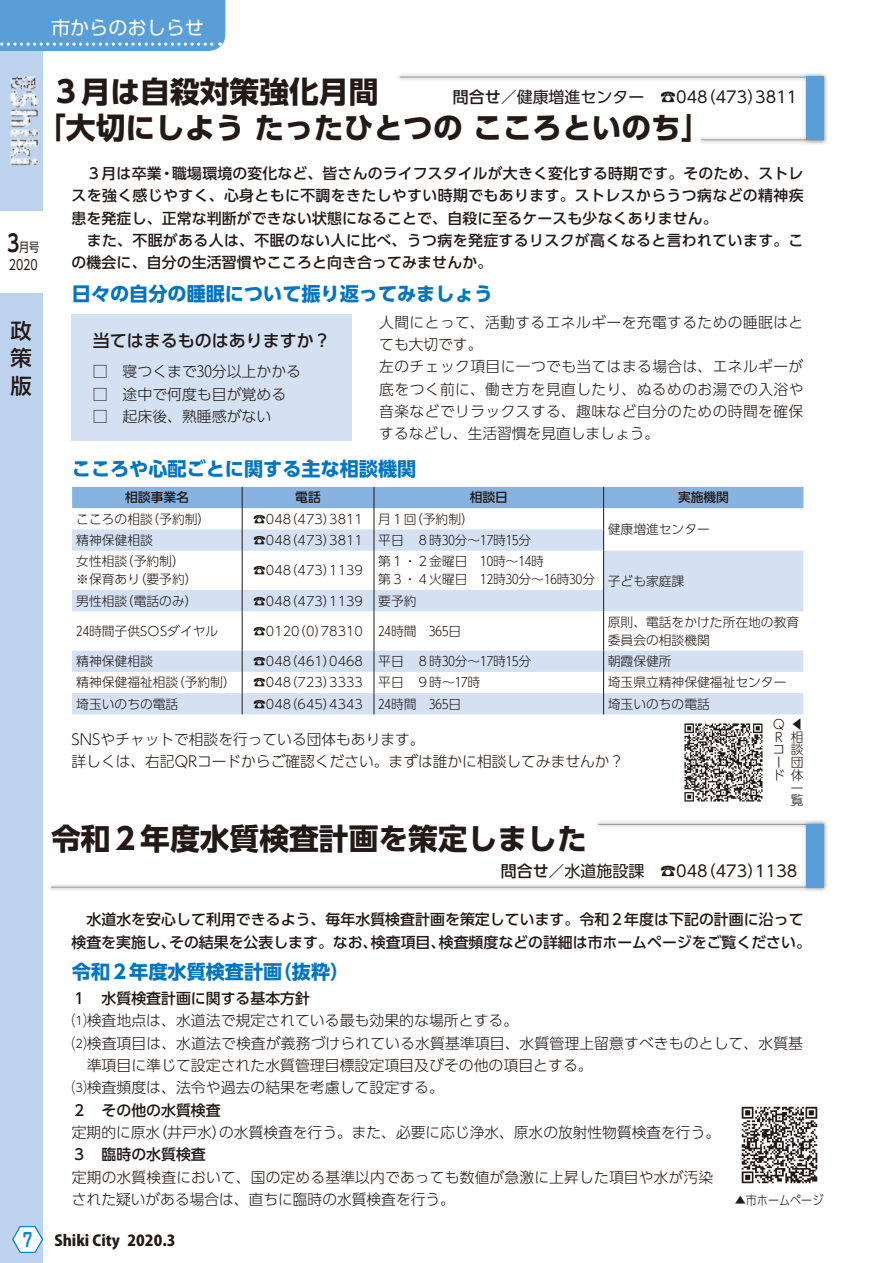
<style>
.page{position:relative;width:893px;height:1263px;background:#fff}
.page>*{position:absolute;margin:0;border:0;box-sizing:border-box;transform-origin:0 0}
.t1{font:700 29.7px/36.2px "UD Shin Go Pro";color:#231916}
.t2{font:700 23.4px "UD Shin Go Pro De";color:#231916;scale:.79 1}
.t3{font:500 21.3px/27.6px "UD Shin Go Pro";color:#231916;text-align:justify}
.t4{font:700 19.2px "UD Shin Go Pro";color:#0075c2}
.t5{font:19.2px "UD Shin Go Pro";color:#fff}
.t6{font:700 19.2px "Jun 501 Pro";color:#008acd;scale:.8 1}
.t7{font:500 16.95px "UD Shin Go Pro";color:#231916}
.t8{font:15.9px "UD Shin Go Pro";color:#231916}
.t9{font:800 15px "Koz Go Pro";color:#231916}
.t10{font:300 14.85px/22.4px "UD Shin Go Pro";color:#231916}
.t11{font:500 14.85px/22.4px "UD Shin Go Pro";letter-spacing:.01em;color:#231916}
.t12{font:300 14.85px/22.4px "UD Shin Go Pro";letter-spacing:.03em;color:#231916}
.t13{font:13.8px "UD Shin Go Pro";color:#231916;scale:.8 1}
.t14{font:300 12.75px/12.8px "UD Shin Go Pro";color:#231916}
.t15{font:500 12.75px "UD Shin Go Pro";color:#231916}
.t16{font:300 12.75px "UD Shin Go Pro";color:#231916;scale:.87 1}
.t17{font:12.75px "UD Shin Go Pro";color:#231916;scale:.79 1}
.s1{font-weight:500}
</style>
<div class="page">
<div style="left:0;top:0;width:43px;height:210px;background:#bcd2ed"></div>
<div style="left:0;top:293px;width:43px;height:32px;background:#bcd2ed"></div>
<div style="left:0;top:321px;width:43px;height:942px;background:#bcd2ed"></div>
<img style="left:9px;top:97px;width:29px;height:69px">
<img style="left:9px;top:76px;width:28px;height:21px">
<svg style="left:12px;top:1226px;width:32px;height:27px"></svg>
<div style="left:0;top:0;width:225px;height:51px;background:#599ed6"></div>
<div style="left:395px;top:72px;width:434px;height:73px;background:#231916;opacity:.3"></div>
<svg style="left:399px;top:76px;width:403px;height:65px"></svg>
<div style="left:802px;top:72px;width:26px;height:73px;background:#231916;opacity:.3"></div>
<div style="left:807px;top:77px;width:17px;height:63px;background:#599ed6"></div>
<svg style="left:72px;top:551px;width:731px;height:163px"></svg>
<hr style="left:603px;top:551px;width:1px;height:39px;background:#231916">
<svg style="left:603px;top:590px;width:1px;height:21px"></svg>
<hr style="left:603px;top:611px;width:1px;height:40px;background:#231916">
<svg style="left:603px;top:651px;width:1px;height:63px"></svg>
<svg style="left:72px;top:487px;width:731px;height:64px"></svg>
<hr style="left:242px;top:551px;width:1px;height:39px;background:#231916">
<hr style="left:374px;top:551px;width:1px;height:39px;background:#231916">
<svg style="left:242px;top:590px;width:1px;height:21px"></svg>
<svg style="left:374px;top:590px;width:1px;height:21px"></svg>
<hr style="left:242px;top:611px;width:1px;height:40px;background:#231916">
<hr style="left:374px;top:611px;width:1px;height:40px;background:#231916">
<svg style="left:242px;top:651px;width:1px;height:63px"></svg>
<svg style="left:374px;top:651px;width:1px;height:63px"></svg>
<div style="left:72px;top:315px;width:280px;height:126px;background:#d3e1f3"></div>
<img style="left:684px;top:723px;width:79px;height:79px">
<div style="left:47px;top:819px;width:782px;height:73px;background:#231916;opacity:.3"></div>
<svg style="left:50px;top:823px;width:752px;height:65px"></svg>
<div style="left:802px;top:819px;width:26px;height:73px;background:#231916;opacity:.3"></div>
<div style="left:807px;top:824px;width:17px;height:64px;background:#599ed6"></div>
<img style="left:741px;top:1106px;width:77px;height:78px">
<h3 class="t5" style="left:51px;top:12px;width:155px">市からのおしらせ</h3>
<h2 class="t2" style="left:4px;top:224px;width:25px">3</h2>
<p class="t13" style="left:9px;top:254px;width:38px">2020</p>
<p class="t17" style="left:19px;top:237px;width:27px">月号</p>
<h3 class="t3" style="left:11px;top:316px;width:22px">政策版</h3>
<h1 class="t1" style="left:36px;top:73px;width:676px;text-indent:15px">３月は自殺対策強化月間<br>「大切にしようたったひとつのこころといのち「</h1>
<p class="t11" style="left:72px;top:162px;width:734px">　３月は卒業・職場環境の変化など、皆さんのライフスタイルが大きく変化する時期です。そのため、ストレスを強く感じやすく、心身ともに不調をきたしやすい時期でもあります。ストレスからうつ病などの精神疾患を発症し、正常な判断ができない状態になることで、自殺に至るケースも少なくありません。<br>　また、不眠がある人は、不眠のない人に比べ、うつ病を発症するリスクが高くなると言われています。この機会に、自分の生活習慣やこころと向き合ってみませんか。</p>
<p class="t8" style="left:700px;top:84px;width:65px">)473(</p>
<p class="t8" style="left:453px;top:84px;width:193px"><span class="s1">問合せ</span>／健康増進センター</p>
<p class="t8" style="left:660px;top:84px;width:49px">☎048</p>
<p class="t8" style="left:755px;top:84px;width:44px">3811</p>
<h3 class="t4" style="left:72px;top:278px;width:422px">日々の自分の睡眠について振り返ってみましょう</h3>
<h3 class="t7" style="left:93px;top:327px;width:240px">当てはまるものはありますか?</h3>
<p class="t10" style="left:93px;top:360px;width:210px">□　寝つくまで30分以上かかる□　途中で何度も目が覚める□　起床後、熟睡感がない</p>
<p class="t12" style="left:379px;top:310px;width:426px">人間にとって、活動するエネルギーを充電するための睡眠はとても大切です。<br>左のチェック項目に一つでも当てはまる場合は、エネルギーが底をつく前に、働き方を見直したり、ぬるめのお湯での入浴や音楽などでリラックスする、趣味など自分のための時間を確保するなどし、生活習慣を見直しましょう。</p>
<h3 class="t4" style="left:72px;top:453px;width:346px">こころや心配ごとに関する主な相談機関</h3>
<p class="t15" style="left:125px;top:487px;width:65px">相談事業名</p>
<p class="t15" style="left:295px;top:487px;width:27px">電話</p>
<p class="t15" style="left:470px;top:487px;width:40px">相談日</p>
<p class="t15" style="left:678px;top:487px;width:53px">実施機関</p>
<p class="t14" style="left:146px;top:512px;width:65px">（予約制）</p>
<p class="t14" style="left:285px;top:512px;width:52px">（473）</p>
<p class="t14" style="left:378px;top:512px;width:97px">月１（回予約制）</p>
<p class="t14" style="left:76px;top:512px;width:78px">こころの相談</p>
<p class="t14" style="left:121px;top:554px;width:65px">（予約制(</p>
<p class="t14" style="left:253px;top:512px;width:40px">☎048</p>
<p class="t14" style="left:329px;top:512px;width:35px">3811</p>
<p class="t14" style="left:608px;top:523px;width:104px">健康増進センター</p>
<p class="t14" style="left:285px;top:533px;width:52px">（473）</p>
<p class="t14" style="left:76px;top:533px;width:78px">精神保健相談</p>
<p class="t14" style="left:378px;top:533px;width:155px">平日　８時30分～17時15分</p>
<p class="t14" style="left:253px;top:533px;width:40px">☎048</p>
<p class="t14" style="left:329px;top:533px;width:35px">3811</p>
<p class="t14" style="left:76px;top:554px;width:53px">女性相談</p>
<p class="t14" style="left:378px;top:554px;width:167px">第１・２金曜日　10時～14時</p>
<p class="t14" style="left:329px;top:563px;width:35px">1139</p>
<p class="t14" style="left:285px;top:563px;width:52px">（473）</p>
<p class="t14" style="left:253px;top:563px;width:40px">☎048</p>
<p class="t14" style="left:134px;top:573px;width:65px">（要予約）</p>
<p class="t14" style="left:76px;top:573px;width:65px">※保育あり</p>
<p class="t14" style="left:608px;top:574px;width:78px">子ども家庭課</p>
<p class="t14" style="left:378px;top:568px;width:218px;line-height:21.3px">第３・４火曜日　12時30分～16時30分要予約</p>
<p class="t14" style="left:121px;top:594px;width:78px">（電話のみ）</p>
<p class="t14" style="left:285px;top:594px;width:52px">（473）</p>
<p class="t14" style="left:76px;top:594px;width:53px">男性相談</p>
<p class="t14" style="left:253px;top:594px;width:40px">☎048</p>
<p class="t14" style="left:329px;top:594px;width:35px">1139</p>
<p class="t14" style="left:76px;top:624px;width:143px">24時間子供SＯSダイヤル</p>
<p class="t14" style="left:76px;top:654px;width:78px">精神保健相談</p>
<p class="t14" style="left:293px;top:624px;width:35px">（0）</p>
<p class="t14" style="left:253px;top:624px;width:48px">☎0120</p>
<p class="t14" style="left:321px;top:624px;width:44px">78310</p>
<p class="t14" style="left:378px;top:624px;width:84px">24時間　365日</p>
<p class="t14" style="left:285px;top:654px;width:52px">（461）</p>
<p class="t14" style="left:253px;top:654px;width:40px">☎048</p>
<p class="t14" style="left:329px;top:654px;width:35px">0468</p>
<p class="t14" style="left:378px;top:654px;width:155px">平日　８時30分～17時15分</p>
<p class="t14" style="left:608px;top:615px;width:193px">原則、電話をかけた所在地の教育</p>
<p class="t14" style="left:608px;top:629px;width:104px;line-height:21.3px">委員会の相談機関朝霞保健所</p>
<p class="t14" style="left:172px;top:676px;width:65px">（予約制）</p>
<p class="t14" style="left:76px;top:676px;width:104px">精神保健福祉相談</p>
<p class="t14" style="left:285px;top:676px;width:52px">（723）</p>
<p class="t14" style="left:253px;top:676px;width:40px">☎048</p>
<p class="t14" style="left:329px;top:676px;width:35px">3333</p>
<p class="t14" style="left:378px;top:676px;width:104px">平日　９時～17時</p>
<p class="t14" style="left:608px;top:676px;width:180px">埼玉県立精神保健福祉センター</p>
<p class="t14" style="left:76px;top:697px;width:104px">埼玉いのちの電話</p>
<p class="t14" style="left:285px;top:697px;width:52px">（645）</p>
<p class="t14" style="left:253px;top:697px;width:40px">☎048</p>
<p class="t14" style="left:329px;top:697px;width:35px">4343</p>
<p class="t14" style="left:378px;top:697px;width:84px">24時間　365日</p>
<p class="t14" style="left:608px;top:697px;width:104px">埼玉いのちの電話</p>
<p class="t10" style="left:72px;top:727px;width:554px">SNSやチャットで相談を行っている団体もあります。<br>詳しくは、右記QRコードからご確認ください。まずは誰かに相談してみませんか?</p>
<h1 class="t1" style="left:51px;top:820px;width:537px">令和２年度水質検査計画を策定しました</h1>
<p class="t8" style="left:501px;top:858px;width:145px"><span class="s1">問合せ</span>／水道施設課</p>
<p class="t14" style="left:791px;top:717px;width:11px">◀</p>
<p class="t14" style="left:773px;top:717px;width:13px">Ｑ<br>Ｒコード</p>
<p class="t14" style="left:791px;top:730px;width:14px;text-align:justify">相談団体一覧</p>
<p class="t8" style="left:700px;top:858px;width:65px">)473(</p>
<p class="t8" style="left:660px;top:858px;width:49px">☎048</p>
<p class="t8" style="left:755px;top:858px;width:44px">1138</p>
<h3 class="t6" style="left:23px;top:1224px;width:14px">7</h3>
<p class="t11" style="left:439px;top:908px;width:374px;text-indent:-367px">　水道水を安心して利用できるよう、毎年水質検査計画を策定しています。令和２年度は下記の計画に沿って検査頻度などの詳細は市ホームページをご覧ください。</p>
<p class="t11" style="left:72px;top:930px;width:106px">検査を実施し、</p>
<p class="t11" style="left:169px;top:930px;width:210px">その結果を公表します。なお、</p>
<p class="t11" style="left:371px;top:930px;width:76px">検査項目、</p>
<h3 class="t4" style="left:72px;top:956px;width:212px">令和２年度水質検査計画</h3>
<p class="t11" style="left:72px;top:987px;width:240px">１　水質検査計画に関する基本方針</p>
<p class="t10" style="left:72px;top:1009px;width:448px">⑴検査地点は、水道法で規定されている最も効果的な場所とする。</p>
<p class="t10" style="left:72px;top:1031px;width:733px">⑵検査項目は、水道法で検査が義務づけられている水質基準項目、水質管理上留意すべきものとして、水質基</p>
<p class="t10" style="left:87px;top:1053px;width:507px">準項目に準じて設定された水質管理目標設定項目及びその他の項目とする。</p>
<p class="t10" style="left:72px;top:1076px;width:374px">⑶検査頻度は、法令や過去の結果を考慮して設定する。</p>
<p class="t11" style="left:72px;top:1098px;width:150px">２　その他の水質検査</p>
<p class="t10" style="left:219px;top:1120px;width:502px">の水質検査を行う。また、必要に応じ浄水、原水の放射性物質検査を行う。</p>
<h3 class="t4" style="left:273px;top:956px;width:78px">（抜粋(</h3>
<p class="t10" style="left:153px;top:1120px;width:75px">（井戸水）</p>
<p class="t10" style="left:72px;top:1120px;width:90px">定期的に原水</p>
<p class="t11" style="left:72px;top:1143px;width:135px">３　臨時の水質検査</p>
<p class="t10" style="left:72px;top:1165px;width:643px">定期の水質検査において、国の定める基準以内であっても数値が急激に上昇した項目や水が汚染された疑いがある場合は、直ちに臨時の水質検査を行う。</p>
<p class="t16" style="left:735px;top:1190px;width:104px">▲市ホームページ</p>
<p class="t9" style="left:54px;top:1231px;width:67px">Shiki City</p>
<p class="t9" style="left:128px;top:1231px;width:49px">2020.3</p>
</div>
